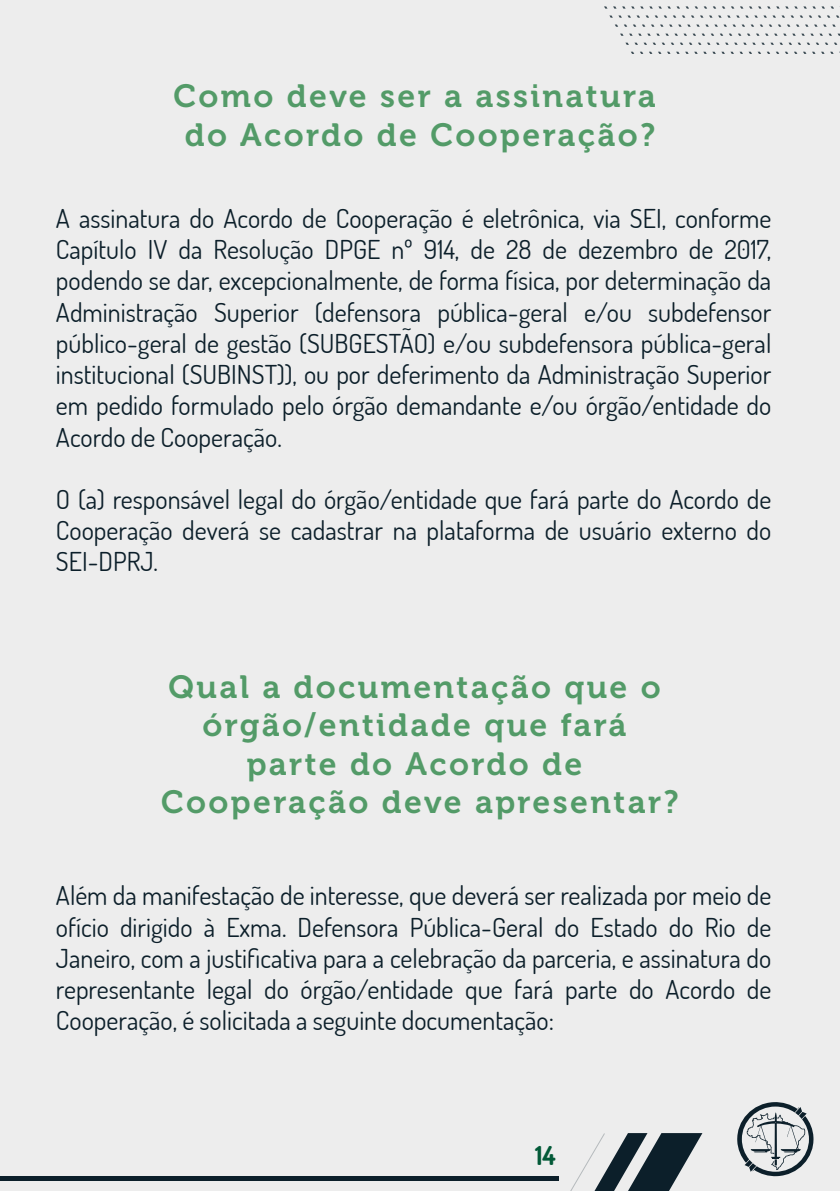
<style>
.page{position:relative;width:840px;height:1191px;background:#fff}
.page>*{position:absolute;margin:0;border:0;box-sizing:border-box;transform-origin:0 0}
.t1{font:32px/38.4px "Museo 700";letter-spacing:.075em;color:#539b68;text-align:center}
.t2{font:26px/31.2px "Dosis";color:#0c1f2a;text-align:justify}
.t3{font:700 26px "Dosis";color:#035a38}
</style>
<div class="page">
<div style="left:0;top:0;width:839px;height:1191px;background:#ededed"></div>
<svg style="left:604px;top:6px;width:30px;height:3px"></svg>
<svg style="left:722px;top:6px;width:84px;height:3px"></svg>
<svg style="left:673px;top:15px;width:75px;height:3px"></svg>
<svg style="left:615px;top:25px;width:75px;height:2px"></svg>
<svg style="left:787px;top:25px;width:48px;height:2px"></svg>
<svg style="left:620px;top:34px;width:21px;height:2px"></svg>
<svg style="left:729px;top:34px;width:84px;height:2px"></svg>
<svg style="left:680px;top:43px;width:75px;height:2px"></svg>
<svg style="left:631px;top:52px;width:75px;height:2px"></svg>
<svg style="left:794px;top:52px;width:40px;height:2px"></svg>
<svg style="left:570px;top:1133px;width:132px;height:58px"></svg>
<div style="left:0;top:1175px;width:558px;height:5px;background:#0c1f2a"></div>
<svg style="left:737px;top:1102px;width:77px;height:74px"></svg>
<p class="t1" style="left:173px;top:78px;width:483px">Como deve ser a assinatura do Acordo de Cooperação?</p>
<p class="t2" style="left:56px;top:202px;width:716px">A assinatura do Acordo de Cooperação é eletrônica, via SEI, conforme Capítulo IV da Resolução DPGE nº 914, de 28 de dezembro de 2017, podendo se dar, excepcionalmente, de forma física, por determinação da Administração Superior (defensora pública-geral e/ou subdefensor público-geral de gestão (SUBGESTÃO) e/ou subdefensora pública-geral institucional (SUBINST)), ou por deferimento da Administração Superior em pedido formulado pelo órgão demandante e/ou órgão/entidade do Acordo de Cooperação.</p>
<p class="t2" style="left:56px;top:483px;width:716px">O (a) responsável legal do órgão/entidade que fará parte do Acordo de Cooperação deverá se cadastrar na plataforma de usuário externo do SEI-DPRJ.</p>
<p class="t1" style="left:161px;top:668px;width:519px">Qual a documentação que o órgão/entidade que fará parte do Acordo de<br>Cooperação deve apresentar?</p>
<p class="t2" style="left:56px;top:879px;width:716px">Além da manifestação de interesse, que deverá ser realizada por meio de ofício dirigido à Exma. Defensora Pública-Geral do Estado do Rio de Janeiro, com a justificativa para a celebração da parceria, e assinatura do representante legal do órgão/entidade que fará parte do Acordo de Cooperação, é solicitada a seguinte documentação:</p>
<p class="t3" style="left:534px;top:1138px;width:22px">14</p>
</div>
